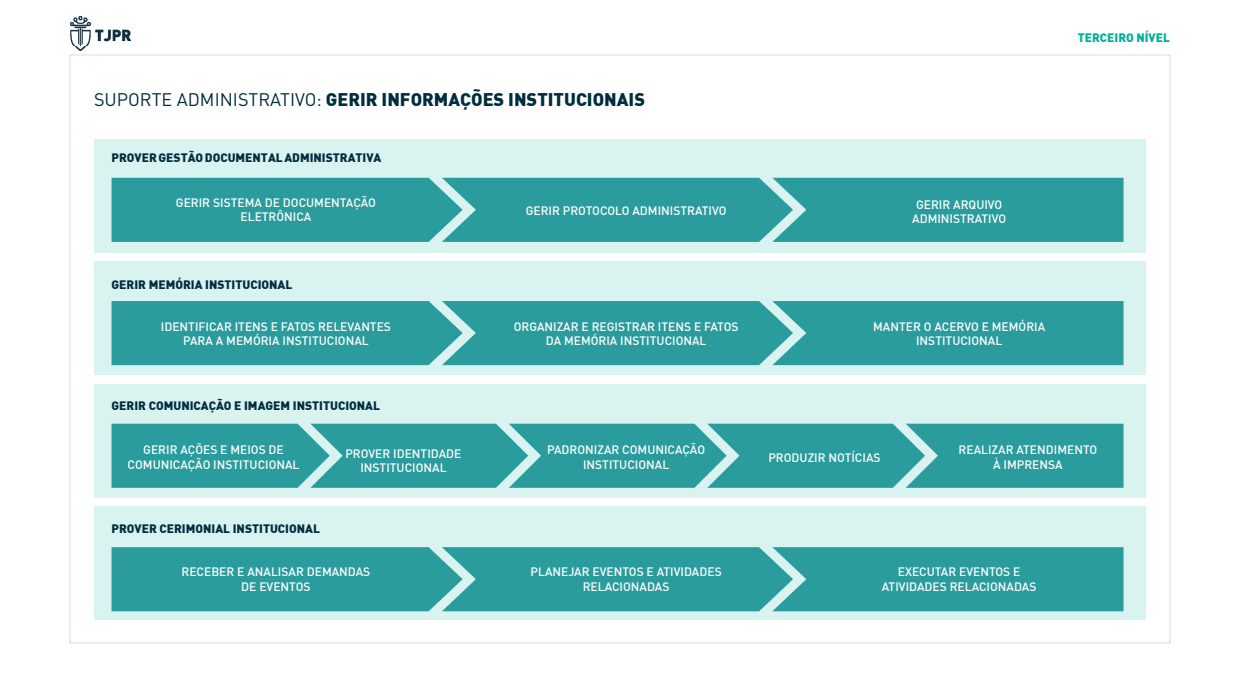
<style>
.page{position:relative;width:1240px;height:698px;background:#fff}
.page>*{position:absolute;margin:0;border:0;box-sizing:border-box;transform-origin:0 0}
.t1{font:900 18px "DIN";color:#002d3f}
.t2{font:500 12px/14.4px "DIN";color:#fff;text-align:center}
.t3{font:900 12px "DIN";color:#002d3f}
.t4{font:900 12px "DIN";color:#00af9b}
.s1{font-family:"DIN Pro";font-weight:400}
</style>
<div class="page">
<img style="left:70px;top:16px;width:61px;height:34px">
<div style="left:94px;top:139px;width:1052px;height:113px;background:#d9f3f0"></div>
<div style="left:94px;top:262px;width:1052px;height:113px;background:#d9f3f0"></div>
<div style="left:94px;top:384px;width:1052px;height:113px;background:#d9f3f0"></div>
<div style="left:94px;top:506px;width:1052px;height:114px;background:#d9f3f0"></div>
<div style="left:112px;top:301px;width:1012px;height:64px;background:#2b9c9d"></div>
<div style="left:112px;top:547px;width:1012px;height:64px;background:#2b9c9d"></div>
<svg style="left:112px;top:424px;width:1012px;height:64px;background:#34a0a1"></svg>
<div style="left:112px;top:178px;width:1012px;height:64px;background:#2b9c9d"></div>
<h1 class="t1" style="left:94px;top:87px;width:553px"><span class="s1">SUPORTE ADMINISTRATIVO:</span> GERIR INFORMAÇÕES INSTITUCIONAIS</h1>
<p class="t3" style="left:112px;top:150px;width:271px">PROVER GESTÃO DOCUMENTAL ADMINISTRATIVA</p>
<p class="t2" style="left:176px;top:195px;width:202px">GERIR SISTEMA DE DOCUMENTAÇÃO<br>ELETRÔNICA</p>
<p class="t2" style="left:912px;top:197px;width:96px">GERIR ARQUIVO<br>ADMINISTRATIVO</p>
<p class="t2" style="left:526px;top:203px;width:202px">GERIR PROTOCOLO ADMINISTRATIVO</p>
<p class="t3" style="left:112px;top:276px;width:182px">GERIR MEMÓRIA INSTITUCIONAL</p>
<p class="t2" style="left:161px;top:319px;width:232px">IDENTIFICAR ITENS E FATOS RELEVANTES<br>PARA A MEMÓRIA INSTITUCIONAL</p>
<p class="t2" style="left:514px;top:319px;width:226px">ORGANIZAR E REGISTRAR ITENS E FATOS<br>DA MEMÓRIA INSTITUCIONAL</p>
<p class="t3" style="left:112px;top:398px;width:270px">GERIR COMUNICAÇÃO E IMAGEM INSTITUCIONAL</p>
<p class="t2" style="left:873px;top:319px;width:174px">MANTER O ACERVO E MEMÓRIA<br>INSTITUCIONAL</p>
<p class="t4" style="left:1078px;top:29px;width:94px">TERCEIRO NÍVEL</p>
<p class="t2" style="left:128px;top:442px;width:173px">GERIR AÇÕES E MEIOS DE<br>COMUNICAÇÃO INSTITUCIONAL</p>
<p class="t2" style="left:547px;top:442px;width:159px">PADRONIZAR COMUNICAÇÃO<br>INSTITUCIONAL</p>
<p class="t2" style="left:959px;top:442px;width:140px">REALIZAR ATENDIMENTO<br>À IMPRENSA</p>
<p class="t2" style="left:345px;top:446px;width:118px">PROVER IDENTIDADE<br>INSTITUCIONAL</p>
<p class="t2" style="left:768px;top:450px;width:114px">PRODUZIR NOTÍCIAS</p>
<p class="t3" style="left:112px;top:521px;width:210px">PROVER CERIMONIAL INSTITUCIONAL</p>
<p class="t2" style="left:181px;top:564px;width:190px">RECEBER E ANALISAR DEMANDAS<br>DE EVENTOS</p>
<p class="t2" style="left:531px;top:564px;width:193px">PLANEJAR EVENTOS E ATIVIDADES<br>RELACIONADAS</p>
<p class="t2" style="left:882px;top:564px;width:156px">EXECUTAR EVENTOS E<br>ATIVIDADES RELACIONADAS</p>
</div>
